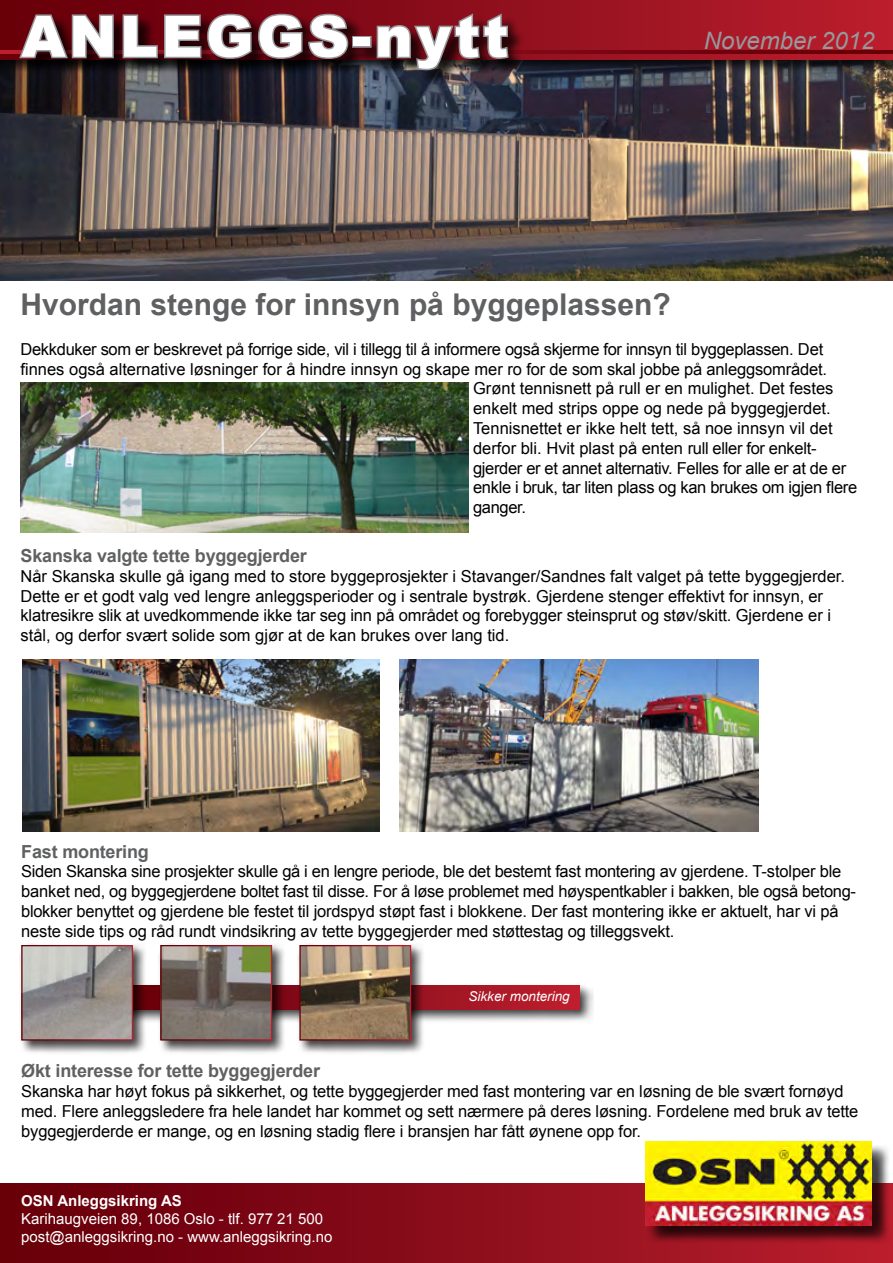
<style>
.page{position:relative;width:893px;height:1263px;background:#fff}
.page>*{position:absolute;margin:0;border:0;box-sizing:border-box;transform-origin:0 0}
.t1{font:900 57px "Arial";letter-spacing:.06em;color:#fff}
.t2{font:700 30px "Arial";color:#5f6062}
.t3{font:italic 24px "Arial";color:#97999c}
.t4{font:700 18px "Arial";letter-spacing:-.01em;color:#5f6062}
.t5{font:16.5px/19.8px "Arial";letter-spacing:-.01em;color:#000}
.t6{font:15px "Arial";color:#fff}
.t7{font:700 15px "Arial";color:#fff}
.t8{font:italic 13.5px "Arial";color:#fff}
</style>
<div class="page">
<div style="left:89px;top:983px;width:504px;height:41px;background:#000;opacity:.75"></div>
<svg style="left:147px;top:985px;width:432px;height:24px;background:#a61624"></svg>
<img style="left:0;top:74px;width:893px;height:207px">
<div style="left:0;top:0;width:893px;height:74px;background:#000;opacity:.75"></div>
<div style="left:0;top:0;width:893px;height:60px;background:linear-gradient(to right,#620008,#b81e2d)"></div>
<div style="left:0;top:1183px;width:893px;height:80px;background:linear-gradient(to right,#620008,#b81e2d)"></div>
<svg style="left:0;top:50px;width:893px;height:3px"></svg>
<div style="left:647px;top:1143px;width:243px;height:101px;background:#000;opacity:.75"></div>
<img style="left:645px;top:1141px;width:227px;height:84px">
<img style="left:23px;top:659px;width:357px;height:172px">
<img style="left:20px;top:383px;width:449px;height:150px">
<img style="left:400px;top:659px;width:358px;height:172px">
<div style="left:158px;top:943px;width:128px;height:111px;background:#000;opacity:.75"></div>
<img style="left:162px;top:947px;width:108px;height:91px">
<div style="left:19px;top:943px;width:128px;height:111px;background:#000;opacity:.75"></div>
<img style="left:23px;top:947px;width:108px;height:91px">
<div style="left:297px;top:943px;width:128px;height:111px;background:#000;opacity:.75"></div>
<img style="left:301px;top:947px;width:108px;height:91px">
<div style="left:20px;top:13px;width:505px;height:75px;background:#000;opacity:.75"></div>
<svg style="left:17px;top:13px;width:98px;height:47px;background:#5e2b30"></svg>
<svg style="left:121px;top:12px;width:229px;height:49px;background:#612d35"></svg>
<div style="left:352px;top:36px;width:20px;height:12px;border:3px solid #97999c"></div>
<svg style="left:375px;top:11px;width:135px;height:61px;background:#652f36"></svg>
<p class="t1" style="left:21px;top:-5px;width:489px">ANLEGGS-nytt</p>
<p class="t3" style="left:704px;top:25px;width:172px">November 2012</p>
<p class="t2" style="left:21px;top:285px;width:652px">Hvordan stenge for innsyn på byggeplassen?</p>
<p class="t5" style="left:21px;top:339px;width:808px">Dekkduker som er beskrevet på forrige side, vil i tillegg til å informere også skjerme for innsyn til byggeplassen. Det finnes også alternative løsninger for å hindre innsyn og skape mer ro for de som skal jobbe på anleggsområdet.</p>
<p class="t5" style="left:473px;top:379px;width:362px">Grønt tennisnett på rull er en mulighet. Det festes</p>
<p class="t5" style="left:473px;top:399px;width:361px;text-align:justify">enkelt med strips oppe og nede på byggegjerdet.<br>Tennisnettet er ikke helt tett, så noe innsyn vil det derfor bli. Hvit plast på enten rull eller for enkelt-</p>
<p class="t5" style="left:473px;top:458px;width:386px">gjerder er et annet alternativ. Felles for alle er at de er enkle i bruk, tar liten plass og kan brukes om igjen flere ganger.</p>
<p class="t4" style="left:21px;top:544px;width:288px">Skanska valgte tette byggegjerder</p>
<p class="t5" style="left:21px;top:566px;width:826px">Når Skanska skulle gå igang med to store byggeprosjekter i Stavanger/Sandnes falt valget på tette byggegjerder.<br>Dette er et godt valg ved lengre anleggsperioder og i sentrale bystrøk. Gjerdene stenger effektivt for innsyn, er</p>
<p class="t5" style="left:21px;top:606px;width:812px">klatresikre slik at uvedkommende ikke tar seg inn på området og forebygger steinsprut og støv/skitt. Gjerdene er i stål, og derfor svært solide som gjør at de kan brukes over lang tid.</p>
<p class="t4" style="left:21px;top:839px;width:129px">Fast montering</p>
<p class="t5" style="left:21px;top:862px;width:836px">Siden Skanska sine prosjekter skulle gå i en lengre periode, ble det bestemt fast montering av gjerdene. T-stolper ble banket ned, og byggegjerdene boltet fast til disse. For å løse problemet med høyspentkabler i bakken, ble også betong&shy;blokker benyttet og gjerdene ble festet til jordspyd støpt fast i blokkene. Der fast montering ikke er aktuelt, har vi på neste side tips og råd rundt vindsikring av tette byggegjerder med støttestag og tilleggsvekt.</p>
<p class="t8" style="left:468px;top:987px;width:103px">Sikker montering</p>
<p class="t4" style="left:21px;top:1059px;width:300px">Økt interesse for tette byggegjerder</p>
<p class="t5" style="left:21px;top:1081px;width:839px">Skanska har høyt fokus på sikkerhet, og tette byggegjerder med fast montering var en løsning de ble svært fornøyd med. Flere anleggsledere fra hele landet har kommet og sett nærmere på deres løsning. Fordelene med bruk av tette byggegjerderde er mange, og en løsning stadig flere i bransjen har fått øynene opp for.</p>
<p class="t7" style="left:21px;top:1190px;width:162px">OSN Anleggsikring AS</p>
<p class="t6" style="left:21px;top:1208px;width:303px">Karihaugveien 89, 1086 Oslo - tlf. 977 21 500</p>
<p class="t6" style="left:21px;top:1226px;width:313px">post@anleggsikring.no - www.anleggsikring.no</p>
</div>
